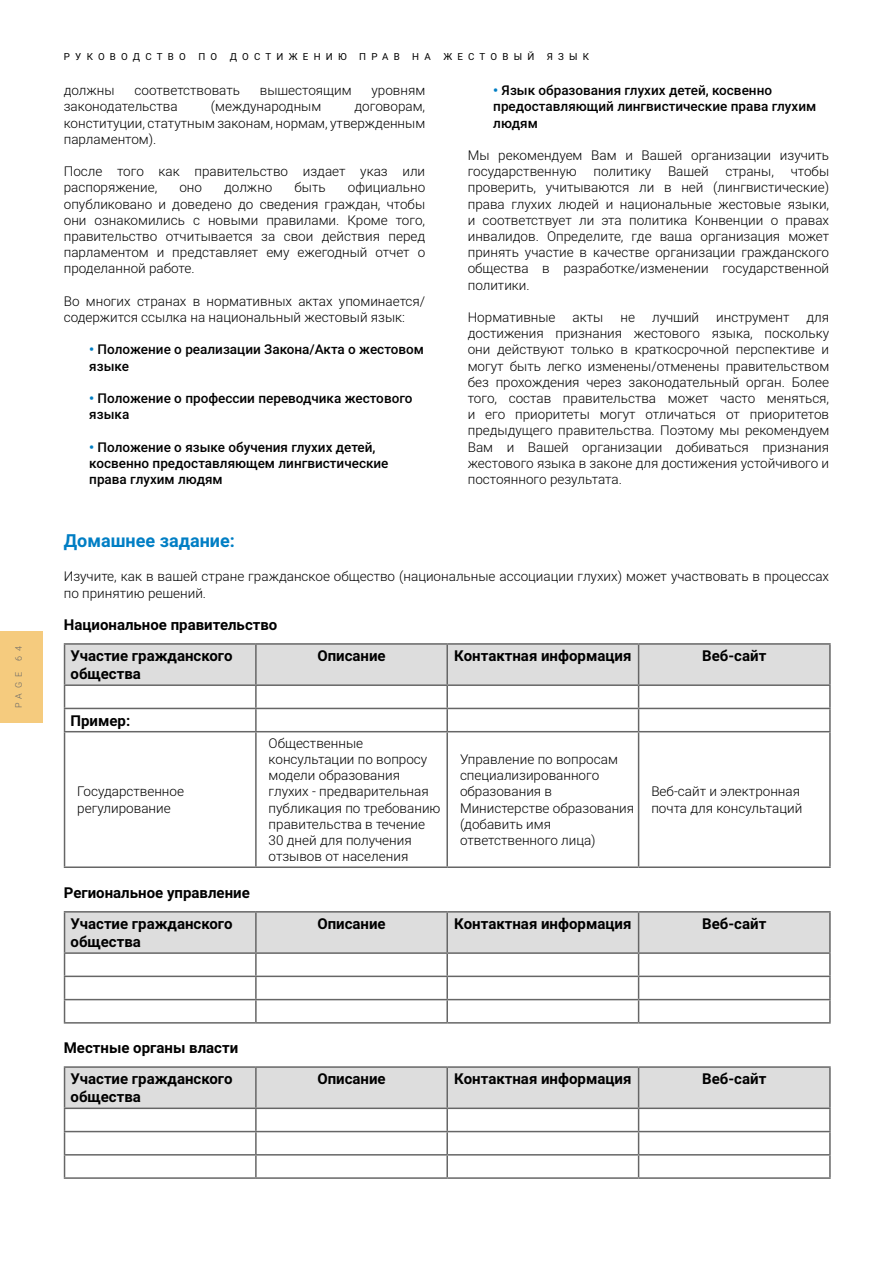
<style>
.page{position:relative;width:893px;height:1263px;background:#fff}
.page>*{position:absolute;margin:0;border:0;box-sizing:border-box;transform-origin:0 0}
.t1{font:700 18px "Roboto";color:#007ec4}
.t2{font:700 15px/18px "Roboto";color:#000}
.t3{font:300 13.5px/16.2px "Roboto";color:#000}
.t4{font:500 13.5px/16.2px "Roboto";color:#000}
.t5{font:9.75px "Roboto";letter-spacing:.535em;color:#000}
.t6{font:300 9px "Roboto";color:#666}
.s1{font-weight:900;color:#007ec4}
</style>
<div class="page">
<div style="left:0;top:631px;width:43px;height:91px;background:#f5cb7e"></div>
<hr style="left:64px;top:643px;width:192px;height:2px;background:#666">
<hr style="left:256px;top:643px;width:191px;height:2px;background:#666">
<hr style="left:447px;top:643px;width:192px;height:2px;background:#666">
<hr style="left:639px;top:643px;width:192px;height:2px;background:#666">
<hr style="left:829px;top:645px;width:2px;height:39px;background:#666">
<hr style="left:639px;top:684px;width:192px;height:2px;background:#666">
<hr style="left:829px;top:686px;width:2px;height:22px;background:#666">
<hr style="left:639px;top:708px;width:192px;height:1px;background:#666">
<svg style="left:64px;top:644px;width:766px;height:87px"></svg>
<hr style="left:829px;top:709px;width:2px;height:22px;background:#666">
<hr style="left:64px;top:731px;width:192px;height:1px;background:#666">
<hr style="left:64px;top:732px;width:1px;height:134px;background:#666">
<hr style="left:256px;top:731px;width:191px;height:1px;background:#666">
<hr style="left:255px;top:732px;width:2px;height:134px;background:#666">
<hr style="left:447px;top:731px;width:192px;height:1px;background:#666">
<hr style="left:446px;top:732px;width:2px;height:134px;background:#666">
<hr style="left:639px;top:731px;width:192px;height:1px;background:#666">
<hr style="left:638px;top:732px;width:1px;height:134px;background:#666">
<hr style="left:829px;top:732px;width:2px;height:134px;background:#666">
<hr style="left:64px;top:866px;width:192px;height:2px;background:#666">
<hr style="left:256px;top:866px;width:191px;height:2px;background:#666">
<hr style="left:447px;top:866px;width:192px;height:2px;background:#666">
<hr style="left:639px;top:866px;width:192px;height:2px;background:#666">
<hr style="left:64px;top:911px;width:192px;height:1px;background:#666">
<hr style="left:256px;top:911px;width:191px;height:1px;background:#666">
<hr style="left:447px;top:911px;width:192px;height:1px;background:#666">
<hr style="left:639px;top:911px;width:192px;height:1px;background:#666">
<hr style="left:829px;top:912px;width:2px;height:40px;background:#666">
<hr style="left:639px;top:952px;width:192px;height:2px;background:#666">
<hr style="left:829px;top:954px;width:2px;height:21px;background:#666">
<hr style="left:639px;top:975px;width:192px;height:2px;background:#666">
<hr style="left:829px;top:977px;width:2px;height:22px;background:#666">
<hr style="left:639px;top:999px;width:192px;height:1px;background:#666">
<svg style="left:64px;top:912px;width:766px;height:110px"></svg>
<hr style="left:829px;top:1000px;width:2px;height:22px;background:#666">
<hr style="left:64px;top:1022px;width:192px;height:1px;background:#666">
<hr style="left:256px;top:1022px;width:191px;height:1px;background:#666">
<hr style="left:447px;top:1022px;width:192px;height:1px;background:#666">
<hr style="left:639px;top:1022px;width:192px;height:1px;background:#666">
<hr style="left:64px;top:1066px;width:192px;height:2px;background:#666">
<hr style="left:256px;top:1066px;width:191px;height:2px;background:#666">
<hr style="left:447px;top:1066px;width:192px;height:2px;background:#666">
<hr style="left:639px;top:1066px;width:192px;height:2px;background:#666">
<hr style="left:829px;top:1068px;width:2px;height:39px;background:#666">
<hr style="left:639px;top:1107px;width:192px;height:2px;background:#666">
<hr style="left:829px;top:1109px;width:2px;height:22px;background:#666">
<hr style="left:639px;top:1131px;width:192px;height:1px;background:#666">
<hr style="left:829px;top:1132px;width:2px;height:22px;background:#666">
<hr style="left:639px;top:1154px;width:192px;height:1px;background:#666">
<svg style="left:64px;top:1067px;width:766px;height:110px"></svg>
<hr style="left:829px;top:1155px;width:2px;height:22px;background:#666">
<hr style="left:64px;top:1177px;width:192px;height:2px;background:#666">
<hr style="left:256px;top:1177px;width:191px;height:2px;background:#666">
<hr style="left:447px;top:1177px;width:192px;height:2px;background:#666">
<hr style="left:639px;top:1177px;width:192px;height:2px;background:#666">
<p class="t6" style="left:12px;top:660px;width:16px;rotate:-90deg">6 4</p>
<p class="t6" style="left:12px;top:708px;width:38px;rotate:-90deg">PAGE</p>
<p class="t5" style="left:64px;top:50px;width:123px">РУКОВОДСТВО</p>
<p class="t5" style="left:198px;top:50px;width:20px">П О</p>
<p class="t5" style="left:230px;top:50px;width:118px">ДОСТИЖЕНИЮ</p>
<p class="t5" style="left:359px;top:50px;width:42px">ПРАВ</p>
<p class="t5" style="left:412px;top:50px;width:20px">Н А</p>
<p class="t5" style="left:443px;top:50px;width:92px">ЖЕСТОВЫЙ</p>
<p class="t5" style="left:547px;top:50px;width:44px">ЯЗЫК</p>
<p class="t3" style="left:64px;top:82px;width:52px">должны</p>
<p class="t3" style="left:135px;top:82px;width:107px">соответствовать</p>
<p class="t3" style="left:260px;top:82px;width:93px">вышестоящим</p>
<p class="t3" style="left:371px;top:82px;width:55px">уровням</p>
<p class="t3" style="left:64px;top:98px;width:115px">законодательства</p>
<p class="t3" style="left:211px;top:98px;width:112px">(международным</p>
<p class="t3" style="left:64px;top:98px;width:363px;text-align:justify;text-indent:291px">договорам, конституции, статутным законам, нормам, утвержденным парламентом).</p>
<p class="t3" style="left:64px;top:163px;width:363px">После того как правительство издает указ или распоряжение,</p>
<p class="t3" style="left:179px;top:179px;width:24px">оно</p>
<p class="t3" style="left:224px;top:179px;width:50px">должно</p>
<p class="t3" style="left:295px;top:179px;width:33px">быть</p>
<p class="t3" style="left:64px;top:179px;width:363px;text-align:justify;text-indent:284px">официально опубликовано и доведено до сведения граждан, чтобы они ознакомились с новыми правилами. Кроме того, правительство отчитывается за свои действия перед парламентом и представляет ему ежегодный отчет о проделанной работе.</p>
<p class="t3" style="left:64px;top:292px;width:363px">Во многих странах в нормативных актах упоминается/ содержится ссылка на национальный жестовый язык:</p>
<p class="t4" style="left:89px;top:341px;width:336px"><span class="s1">•</span> Положение о реализации Закона/Акта о жестовом языке</p>
<p class="t4" style="left:89px;top:390px;width:325px"><span class="s1">•</span> Положение о профессии переводчика жестового языка</p>
<p class="t4" style="left:89px;top:438px;width:301px"><span class="s1">•</span> Положение о языке обучения глухих детей, косвенно предоставляющем лингвистические права глухим людям</p>
<p class="t4" style="left:493px;top:82px;width:324px"><span class="s1">•</span> Язык образования глухих детей, косвенно предоставляющий лингвистические права глухим людям</p>
<p class="t3" style="left:468px;top:147px;width:363px;text-align:justify">Мы рекомендуем Вам и Вашей организации изучить государственную политику Вашей страны, чтобы проверить, учитываются ли в ней (лингвистические) права глухих людей и национальные жестовые языки, и соответствует ли эта политика Конвенции о правах инвалидов. Определите, где ваша организация может принять участие в качестве организации гражданского общества в разработке/изменении государственной политики.</p>
<p class="t3" style="left:468px;top:309px;width:89px">Нормативные</p>
<p class="t3" style="left:573px;top:309px;width:32px">акты</p>
<p class="t3" style="left:620px;top:309px;width:16px">не</p>
<p class="t3" style="left:652px;top:309px;width:49px">лучший</p>
<p class="t3" style="left:716px;top:309px;width:75px">инструмент</p>
<p class="t3" style="left:468px;top:309px;width:363px;text-align:justify;text-indent:339px">для достижения признания жестового языка, поскольку они действуют только в краткосрочной перспективе и могут быть легко изменены/отменены правительством без прохождения через законодательный орган. Более того, состав правительства может часто меняться, и его приоритеты могут отличаться от приоритетов предыдущего правительства. Поэтому мы рекомендуем Вам и Вашей организации добиваться признания жестового языка в законе для достижения устойчивого и постоянного результата.</p>
<h1 class="t1" style="left:64px;top:528px;width:173px">Домашнее задание:</h1>
<p class="t3" style="left:64px;top:568px;width:767px">Изучите, как в вашей стране гражданское общество (национальные ассоциации глухих) может участвовать в процессах по принятию решений.</p>
<p class="t2" style="left:64px;top:615px;width:215px">Национальное правительство</p>
<p class="t2" style="left:71px;top:646px;width:164px">Участие гражданского общества</p>
<p class="t2" style="left:317px;top:646px;width:70px">Описание</p>
<p class="t2" style="left:454px;top:646px;width:179px">Контактная информация</p>
<p class="t2" style="left:702px;top:646px;width:66px">Веб-сайт</p>
<p class="t2" style="left:71px;top:711px;width:61px">Пример:</p>
<p class="t3" style="left:77px;top:783px;width:108px">Государственное регулирование</p>
<p class="t2" style="left:64px;top:883px;width:187px">Региональное управление</p>
<p class="t3" style="left:269px;top:734px;width:173px">Общественные консультации по вопросу модели образования глухих - предварительная публикация по требованию правительства в течение<br>30 дней для получения отзывов от населения</p>
<p class="t3" style="left:460px;top:751px;width:176px">Управление по вопросам специализированного образования в<br>Министерстве образования (добавить имя ответственного лица)</p>
<p class="t3" style="left:651px;top:783px;width:152px">Веб-сайт и электронная почта для консультаций</p>
<p class="t2" style="left:71px;top:914px;width:164px">Участие гражданского общества</p>
<p class="t2" style="left:317px;top:914px;width:70px">Описание</p>
<p class="t2" style="left:454px;top:914px;width:179px">Контактная информация</p>
<p class="t2" style="left:702px;top:914px;width:66px">Веб-сайт</p>
<p class="t2" style="left:64px;top:1038px;width:176px">Местные органы власти</p>
<p class="t2" style="left:71px;top:1069px;width:164px">Участие гражданского общества</p>
<p class="t2" style="left:317px;top:1069px;width:70px">Описание</p>
<p class="t2" style="left:454px;top:1069px;width:179px">Контактная информация</p>
<p class="t2" style="left:702px;top:1069px;width:66px">Веб-сайт</p>
</div>
